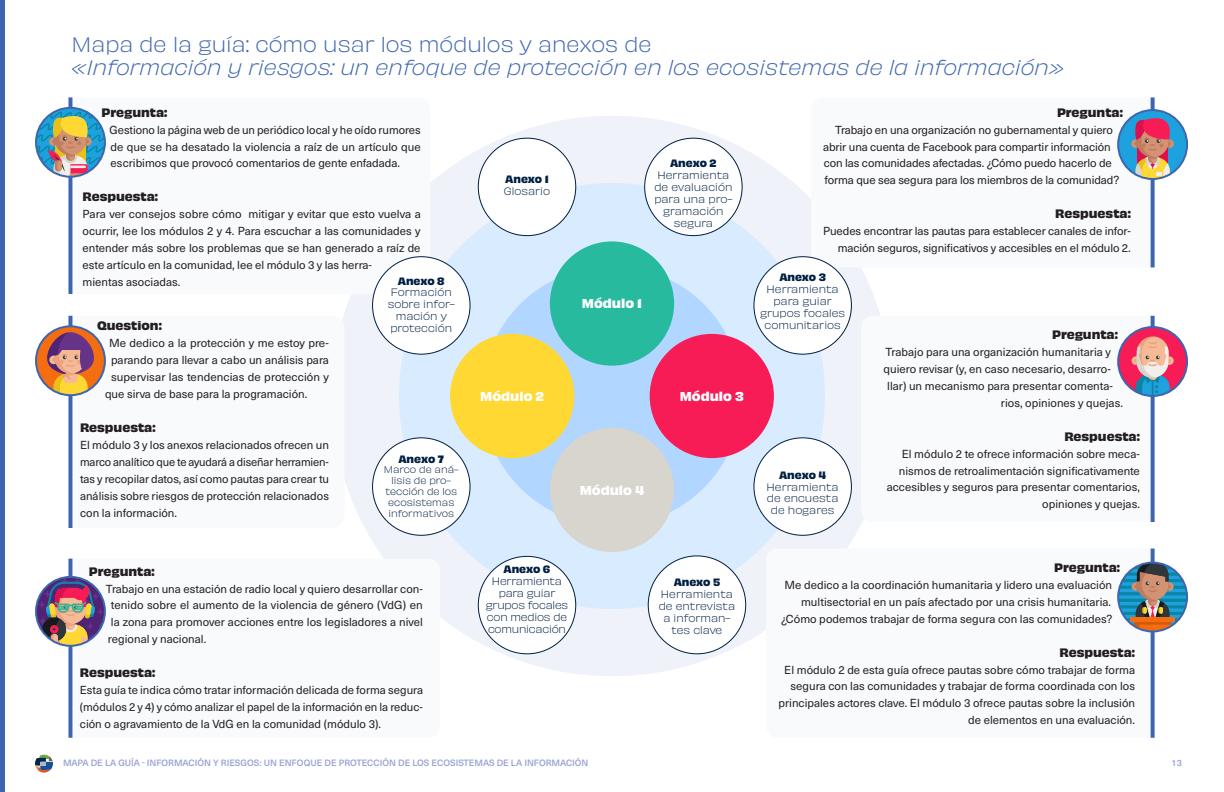
<style>
.page{position:relative;width:1224px;height:792px;background:#fff}
.page>*{position:absolute;margin:0;border:0;box-sizing:border-box;transform-origin:0 0}
.t1{font:italic 19.5px/23.3px "Obviously Lght";color:#3d65b0}
.t2{font:700 12px "Obviously";color:#fff}
.body{font:11.4px/16.9px "Neue Haas Unica W1 G";color:#231f20;text-align:justify}
.t3{font:700 11.4px "Obviously";color:#231f20}
.t4{font:10px/11.9px "Obviously Lght";color:#001f42;text-align:center}
.t5{font:10px/11.9px "Obviously Lght";letter-spacing:-.02em;color:#001f42;text-align:center}
.t6{font:700 10px "Obviously";letter-spacing:-.01em;color:#001f42}
.pg_title_small{font:500 9px "Neue Haas Unica W1 G";color:#96a1d1}
.t7{font:9px/10.8px "Obviously Lght";color:#001f42;text-align:center}
.pg_number{font:500 9px "Neue Haas Unica W1 G";color:#96a1d1}
.s1{font-style:normal}
.s2{font-family:"Obviously";font-weight:700}
</style>
<div class="page">
<svg style="left:35px;top:755px;width:18px;height:18px"></svg>
<div style="left:332px;top:116px;width:560px;height:560px;background:#eff2f9;border-radius:50%"></div>
<div style="left:399px;top:183px;width:426px;height:426px;background:#d8ebff;border-radius:50%"></div>
<div style="left:482px;top:266px;width:260px;height:260px;background:#b1d6ff;border-radius:50%"></div>
<div style="left:550px;top:241px;width:124px;height:125px;background:#27ba9e;border-radius:50%"></div>
<div style="left:450px;top:334px;width:124px;height:124px;background:#ffd833;border-radius:50%"></div>
<div style="left:650px;top:334px;width:124px;height:124px;background:#f71c55;border-radius:50%"></div>
<div style="left:550px;top:428px;width:124px;height:124px;background:#d8d4ce;border-radius:50%"></div>
<svg style="left:68px;top:97px;width:4px;height:197px"></svg>
<svg style="left:36px;top:109px;width:69px;height:68px"></svg>
<div style="left:35px;top:107px;width:71px;height:71px;border:2px solid #3d65b0;border-radius:50%"></div>
<svg style="left:68px;top:559px;width:4px;height:179px"></svg>
<svg style="left:36px;top:577px;width:69px;height:69px"></svg>
<div style="left:35px;top:576px;width:71px;height:71px;border:2px solid #3d65b0;border-radius:50%"></div>
<svg style="left:1151px;top:316px;width:4px;height:206px"></svg>
<div style="left:1118px;top:327px;width:69px;height:69px;background:#f71c55;border-radius:50%"></div>
<svg style="left:1132px;top:336px;width:42px;height:60px"></svg>
<div style="left:1117px;top:326px;width:71px;height:71px;border:2px solid #3d65b0;border-radius:50%"></div>
<svg style="left:1151px;top:549px;width:4px;height:189px"></svg>
<svg style="left:1118px;top:563px;width:69px;height:68px"></svg>
<div style="left:1117px;top:562px;width:71px;height:70px;border:2px solid #3d65b0;border-radius:50%"></div>
<svg style="left:1151px;top:97px;width:4px;height:170px"></svg>
<div style="left:1118px;top:110px;width:69px;height:69px;background:#1da2dd;border-radius:50%"></div>
<svg style="left:1131px;top:112px;width:46px;height:67px"></svg>
<div style="left:1117px;top:109px;width:71px;height:71px;border:2px solid #3d65b0;border-radius:50%"></div>
<div style="left:478px;top:138px;width:98px;height:98px;background:#fff;border-radius:50%"></div>
<div style="left:645px;top:138px;width:97px;height:98px;background:#fff;border-radius:50%"></div>
<div style="left:648px;top:556px;width:98px;height:98px;background:#fff;border-radius:50%"></div>
<div style="left:478px;top:556px;width:98px;height:98px;background:#fff;border-radius:50%"></div>
<div style="left:754px;top:257px;width:97px;height:97px;background:#fff;border-radius:50%"></div>
<div style="left:373px;top:257px;width:97px;height:97px;background:#fff;border-radius:50%"></div>
<div style="left:373px;top:438px;width:97px;height:97px;background:#fff;border-radius:50%"></div>
<div style="left:754px;top:438px;width:97px;height:97px;background:#fff;border-radius:50%"></div>
<svg style="left:68px;top:316px;width:4px;height:212px"></svg>
<svg style="left:36px;top:326px;width:69px;height:69px"></svg>
<svg style="left:38px;top:332px;width:65px;height:63px;background:#c78467"></svg>
<div style="left:35px;top:325px;width:71px;height:71px;border:2px solid #3d65b0;border-radius:50%"></div>
<div style="left:0;top:0;width:5px;height:792px;background:#3d65b0"></div>
<h2 class="t1" style="left:72px;top:31px;width:994px"><span class="s1">Mapa de la guía: cómo usar los módulos y anexos de<br></span>«Información y riesgos: un enfoque de protección en los ecosistemas de la información»</h2>
<h4 class="t3" style="left:102px;top:103px;width:67px">Pregunta:</h4>
<p class="body" style="left:110px;top:120px;width:313px">Gestiono la página web de un periódico local y he oído rumores de que se ha desatado la violencia a raíz de un artículo que escribimos que provocó comentarios de gente enfadada.</p>
<h4 class="t3" style="left:83px;top:188px;width:77px">Respuesta:</h4>
<p class="body" style="left:83px;top:205px;width:340px;text-align:left">Para ver consejos sobre cómo mitigar y evitar que esto vuelva a ocurrir, lee los módulos 2 y 4. Para escuchar a las comunidades y entender más sobre los problemas que se han generado a raíz de este artículo en la comunidad, lee el módulo 3 y las herra-<br>mientas asociadas.</p>
<h4 class="t3" style="left:1057px;top:103px;width:67px">Pregunta:</h4>
<p class="body" style="left:823px;top:120px;width:298px;text-align:left;text-indent:12px">Trabajo en una organización no gubernamental y quiero abrir una cuenta de Facebook para compartir información con las comunidades afectadas. ¿Cómo puedo hacerlo de forma que sea segura para los miembros de la comunidad?</p>
<h4 class="t3" style="left:1055px;top:205px;width:77px">Respuesta:</h4>
<p class="body" style="left:823px;top:222px;width:309px;text-align:right">Puedes encontrar las pautas para establecer canales de infor&shy;mación seguros, significativos y accesibles en el módulo 2.</p>
<h4 class="t6" style="left:670px;top:155px;width:48px">Anexo 2</h4>
<h4 class="t4" style="left:654px;top:168px;width:80px">Herramienta de evaluación para una pro&shy;gramación segura</h4>
<h4 class="t4" style="left:504px;top:173px;width:48px;text-align:left"><span class="s2">Anexo 1<br></span>Glosario</h4>
<h4 class="t4" style="left:760px;top:271px;width:87px"><span class="s2">Anexo 3<br></span>Herramienta para guiar grupos focales comunitarios</h4>
<h4 class="t6" style="left:398px;top:273px;width:48px">Anexo 8</h4>
<h4 class="t4" style="left:388px;top:286px;width:69px">Formación sobre infor&shy;mación y protección</h4>
<h4 class="t2" style="left:582px;top:294px;width:62px">Módulo 1</h4>
<h4 class="t3" style="left:97px;top:317px;width:66px">Question:</h4>
<p class="body" style="left:109px;top:334px;width:222px">Me dedico a la protección y me estoy pre-</p>
<p class="body" style="left:111px;top:351px;width:220px">parando para llevar a cabo un análisis para</p>
<p class="body" style="left:111px;top:368px;width:219px">supervisar las tendencias de protección y</p>
<p class="body" style="left:105px;top:385px;width:204px">que sirva de base para la programación.</p>
<h4 class="t3" style="left:80px;top:418px;width:77px">Respuesta:</h4>
<p class="body" style="left:80px;top:436px;width:251px">El módulo 3 y los anexos relacionados ofrecen un marco analítico que te ayudará a diseñar herramien&shy;tas y recopilar datos, así como pautas para crear tu análisis sobre riesgos de protección relacionados con la información.</p>
<h4 class="t3" style="left:1052px;top:326px;width:67px">Pregunta:</h4>
<p class="body" style="left:885px;top:343px;width:227px">Trabajo para una organización humanitaria y</p>
<p class="body" style="left:884px;top:360px;width:229px">quiero revisar (y, en caso necesario, desarro-</p>
<p class="body" style="left:887px;top:377px;width:227px">llar) un mecanismo para presentar comenta-</p>
<p class="body" style="left:1001px;top:394px;width:123px">rios, opiniones y quejas.</p>
<h4 class="t3" style="left:1064px;top:427px;width:77px">Respuesta:</h4>
<p class="body" style="left:887px;top:444px;width:255px;text-align:right">El módulo 2 te ofrece información sobre meca&shy;nismos de retroalimentación significativamente accesibles y seguros para presentar comentarios, opiniones y quejas.</p>
<h4 class="t2" style="left:480px;top:387px;width:65px">Módulo 2</h4>
<h4 class="t2" style="left:680px;top:387px;width:66px">Módulo 3</h4>
<h4 class="t6" style="left:399px;top:451px;width:47px">Anexo 7</h4>
<h4 class="t7" style="left:384px;top:464px;width:76px">Marco de aná&shy;lisis de pro&shy;tección de los ecosistemas informativos</h4>
<h4 class="t4" style="left:767px;top:468px;width:74px"><span class="s2">Anexo 4<br></span>Herramienta de encuesta de hogares</h4>
<h4 class="t2" style="left:580px;top:481px;width:66px">Módulo 4</h4>
<h4 class="t3" style="left:89px;top:562px;width:67px">Pregunta:</h4>
<p class="body" style="left:106px;top:579px;width:319px">Trabajo en una estación de radio local y quiero desarrollar con&shy;tenido sobre el aumento de la violencia de género (VdG) en la zona para promover acciones entre los legisladores a nivel regional y nacional.</p>
<h4 class="t3" style="left:80px;top:664px;width:77px">Respuesta:</h4>
<p class="body" style="left:80px;top:681px;width:345px">Esta guía te indica cómo tratar información delicada de forma segura (módulos 2 y 4) y cómo analizar el papel de la información en la reduc&shy;ción o agravamiento de la VdG en la comunidad (módulo 3).</p>
<h4 class="t6" style="left:504px;top:561px;width:48px">Anexo 6</h4>
<h4 class="t5" style="left:486px;top:574px;width:84px">Herramienta para guiar grupos focales con medios de comunicación</h4>
<h4 class="t6" style="left:674px;top:574px;width:48px">Anexo 5</h4>
<h4 class="t4" style="left:659px;top:587px;width:78px">Herramienta de entrevista a informan&shy;tes clave</h4>
<h4 class="t3" style="left:1054px;top:559px;width:67px">Pregunta:</h4>
<p class="body" style="left:781px;top:576px;width:333px;text-align:right">Me dedico a la coordinación humanitaria y lidero una evaluación multisectorial en un país afectado por una crisis humanitaria. ¿Cómo podemos trabajar de forma segura con las comunidades?</p>
<h4 class="t3" style="left:1060px;top:643px;width:77px">Respuesta:</h4>
<p class="body" style="left:779px;top:660px;width:358px;text-align:right">El módulo 2 de esta guía ofrece pautas sobre cómo trabajar de forma segura con las comunidades y trabajar de forma coordinada con los principales actores clave. El módulo 3 ofrece pautas sobre la inclusión de elementos en una evaluación.</p>
<p class="pg_title_small" style="left:63px;top:756px;width:527px">MAPA DE LA GUÍA - INFORMACIÓN Y RIESGOS: UN ENFOQUE DE PROTECCIÓN DE LOS ECOSISTEMAS DE LA INFORMACIÓN</p>
<p class="pg_number" style="left:1172px;top:756px;width:12px">13</p>
</div>
